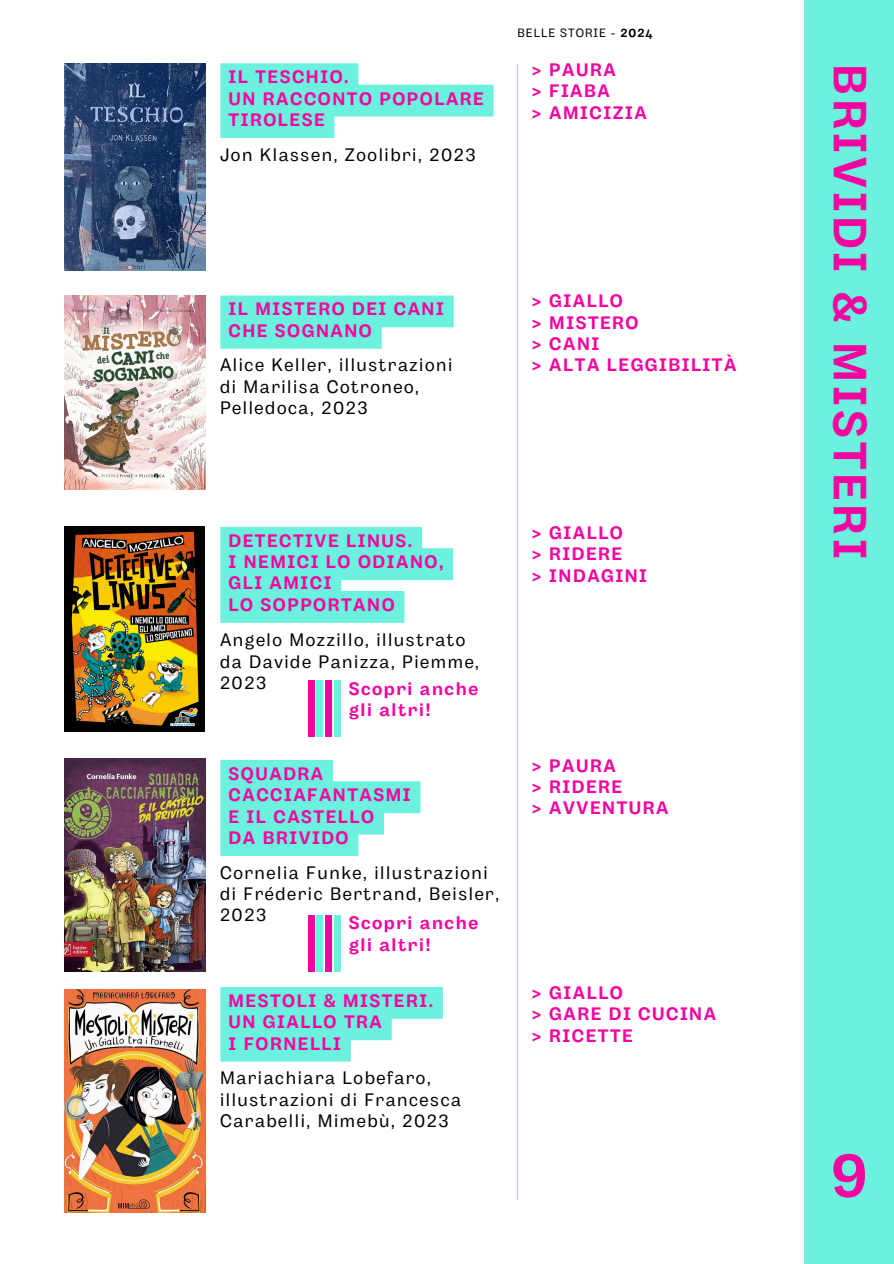
<style>
.page{position:relative;width:894px;height:1264px;background:#fff}
.page>*{position:absolute;margin:0;border:0;box-sizing:border-box;transform-origin:0 0}
.t1{font:700 61.05px "Body Grotesque";color:#f303a0}
.t2{font:700 46.5px "Body Grotesque";letter-spacing:.085em;color:#f303a0}
.t3{font:700 18px/21.3px "Body Grotesque";letter-spacing:.09em;color:#f303a0}
.t4{font:18px/21.3px "Body Grotesque";letter-spacing:.09em;color:#000}
.t5{font:12px "Body Grotesque";letter-spacing:.085em;color:#000}
.s1{font-weight:700}
</style>
<div class="page">
<hr style="left:516px;top:64px;width:2px;height:1135px;background:#6bf1dd">
<div style="left:804px;top:0;width:89px;height:1263px;background:#6bf1dd"></div>
<img style="left:64px;top:64px;width:141px;height:207px">
<img style="left:64px;top:295px;width:141px;height:195px">
<img style="left:64px;top:758px;width:141px;height:213px">
<img style="left:64px;top:526px;width:141px;height:205px">
<img style="left:64px;top:989px;width:141px;height:223px">
<svg style="left:220px;top:63px;width:273px;height:75px"></svg>
<svg style="left:220px;top:295px;width:233px;height:54px;background:#7ff2e1"></svg>
<svg style="left:220px;top:760px;width:200px;height:96px"></svg>
<svg style="left:220px;top:527px;width:233px;height:96px"></svg>
<svg style="left:220px;top:987px;width:223px;height:74px"></svg>
<div style="left:308px;top:680px;width:6px;height:56px;background:#f303a0"></div>
<div style="left:316px;top:680px;width:7px;height:56px;background:#6bf1dd"></div>
<div style="left:325px;top:680px;width:7px;height:56px;background:#f303a0"></div>
<div style="left:334px;top:680px;width:6px;height:56px;background:#6bf1dd"></div>
<div style="left:308px;top:914px;width:6px;height:57px;background:#f303a0"></div>
<div style="left:316px;top:914px;width:7px;height:57px;background:#6bf1dd"></div>
<div style="left:325px;top:914px;width:7px;height:57px;background:#f303a0"></div>
<div style="left:334px;top:914px;width:6px;height:57px;background:#6bf1dd"></div>
<h4 class="t3" style="left:228px;top:68px;width:257px">IL TESCHIO.<br>UN RACCONTO POPOLARE<br>TIROLESE</h4>
<h3 class="t4" style="left:220px;top:145px;width:257px">Jon Klassen, Zoolibri, 2023</h3>
<p class="t5" style="left:517px;top:26px;width:137px">BELLE STORIE - <span class="s1">2024</span></p>
<p class="t3" style="left:531px;top:60px;width:117px">&gt; PAURA<br>&gt; FIABA<br>&gt; AMICIZIA</p>
<h2 class="t3" style="left:228px;top:300px;width:217px">IL MISTERO DEI CANI<br>CHE SOGNANO</h2>
<h2 class="t4" style="left:220px;top:356px;width:234px">Alice Keller, illustrazioni di Marilisa Cotroneo,<br>Pelledoca, 2023</h2>
<h2 class="t3" style="left:531px;top:292px;width:207px">&gt; GIALLO<br>&gt; MISTERO<br>&gt; CANI<br>&gt; ALTA LEGGIBILITÀ</h2>
<h2 class="t3" style="left:228px;top:531px;width:216px">DETECTIVE LINUS.<br>I NEMICI LO ODIANO,<br>GLI AMICI<br>LO SOPPORTANO</h2>
<h3 class="t4" style="left:220px;top:630px;width:260px">Angelo Mozzillo, illustrato da Davide Panizza, Piemme,<br>2023</h3>
<h2 class="t3" style="left:348px;top:679px;width:131px">Scopri anche gli altri!</h2>
<h2 class="t3" style="left:228px;top:764px;width:183px">SQUADRA<br>CACCIAFANTASMI<br>E IL CASTELLO<br>DA BRIVIDO</h2>
<h4 class="t4" style="left:220px;top:863px;width:280px">Cornelia Funke, illustrazioni di Fréderic Bertrand, Beisler,<br>2023</h4>
<h1 class="t3" style="left:348px;top:913px;width:131px">Scopri anche gli altri!</h1>
<h2 class="t3" style="left:228px;top:991px;width:206px">MESTOLI &amp; MISTERI.<br>UN GIALLO TRA<br>I FORNELLI</h2>
<h2 class="t4" style="left:220px;top:1068px;width:242px">Mariachiara Lobefaro, illustrazioni di Francesca<br>Carabelli, Mimebù, 2023</h2>
<h2 class="t3" style="left:531px;top:523px;width:117px">&gt; GIALLO<br>&gt; RIDERE<br>&gt; INDAGINI</h2>
<h4 class="t3" style="left:531px;top:756px;width:139px">&gt; PAURA<br>&gt; RIDERE<br>&gt; AVVENTURA</h4>
<h4 class="t3" style="left:531px;top:983px;width:186px">&gt; GIALLO<br>&gt; GARE DI CUCINA &gt; RICETTE</h4>
<h2 class="t2" style="left:876px;top:64px;width:496px;rotate:90deg">BRIVIDI &amp; MISTERI</h2>
<h4 class="t1" style="left:830px;top:1139px;width:38px">9</h4>
</div>
